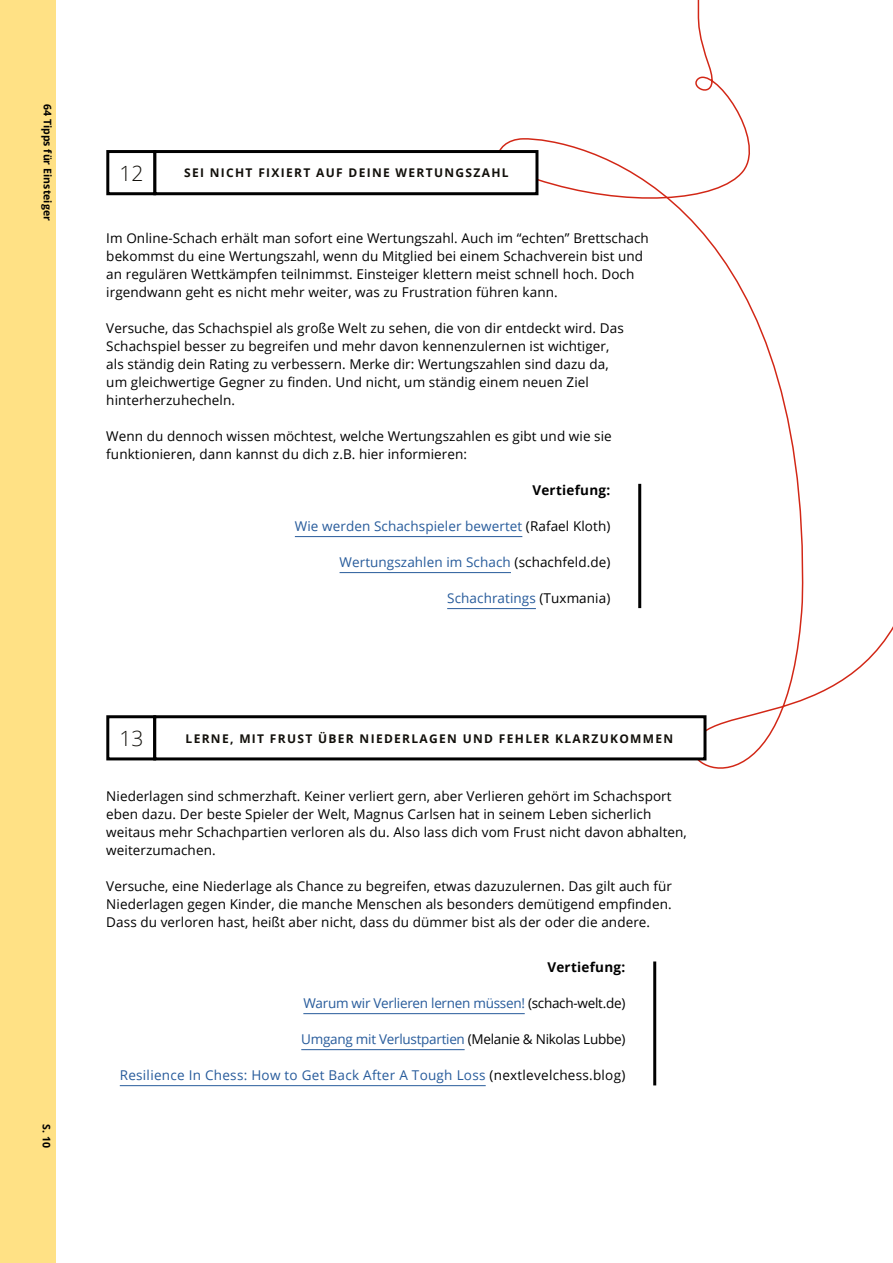
<style>
.page{position:relative;width:893px;height:1263px;background:#fff}
.page>*{position:absolute;margin:0;border:0;box-sizing:border-box;transform-origin:0 0}
.t1{font:300 21px "Open Sans";color:#12100b}
.t2{font:13.5px/18px "Open Sans";letter-spacing:.005em;color:#000}
.t3{font:13.5px "Open Sans";letter-spacing:.005em;color:#275b9b}
.t4{font:13.5px "Open Sans";letter-spacing:-.02em;color:#275b9b}
.t5{font:700 13.5px "Open Sans";letter-spacing:.02em;color:#000}
.t6{font:700 12px "Open Sans";letter-spacing:.11em;color:#12100b}
.t7{font:700 10.5px "Open Sans";letter-spacing:.005em;color:#000}
.s1{color:#000}
</style>
<div class="page">
<div style="left:0;top:0;width:55px;height:1263px;background:#ffe185"></div>
<svg style="left:483px;top:138px;width:410px;height:631px"></svg>
<svg style="left:534px;top:0;width:236px;height:208px"></svg>
<div style="left:155px;top:152px;width:382px;height:42px;background:#fff"></div>
<div style="left:153px;top:150px;width:385px;height:45px;border:3px solid #000"></div>
<hr style="left:638px;top:484px;width:3px;height:124px;background:#000">
<hr style="left:653px;top:961px;width:3px;height:124px;background:#000">
<div style="left:106px;top:150px;width:50px;height:45px;border:3px solid #000"></div>
<div style="left:106px;top:715px;width:50px;height:45px;border:3px solid #000"></div>
<div style="left:155px;top:717px;width:550px;height:42px;background:#fff"></div>
<div style="left:153px;top:715px;width:553px;height:45px;border:3px solid #000"></div>
<hr style="left:303px;top:1013px;width:222px;height:1px;background:#275b9b">
<hr style="left:301px;top:1049px;width:164px;height:1px;background:#275b9b">
<hr style="left:120px;top:1085px;width:366px;height:1px;background:#275b9b">
<hr style="left:295px;top:536px;width:227px;height:1px;background:#275b9b">
<hr style="left:340px;top:572px;width:171px;height:1px;background:#275b9b">
<hr style="left:447px;top:608px;width:89px;height:1px;background:#275b9b">
<p class="t7" style="left:55px;top:104px;width:119px;rotate:90deg">64 Tipps für Einsteiger</p>
<p class="t7" style="left:54px;top:1124px;width:25px;rotate:90deg">S. 10</p>
<h1 class="t1" style="left:120px;top:159px;width:25px">12</h1>
<p class="t6" style="left:184px;top:164px;width:326px">SEI NICHT FIXIERT AUF DEINE WERTUNGSZAHL</p>
<p class="t2" style="left:106px;top:229px;width:544px">Im Online-Schach erhält man sofort eine Wertungszahl. Auch im “echten” Brettschach bekommst du eine Wertungszahl, wenn du Mitglied bei einem Schachverein bist und an regulären Wettkämpfen teilnimmst. Einsteiger klettern meist schnell hoch. Doch irgendwann geht es nicht mehr weiter, was zu Frustration führen kann.</p>
<p class="t2" style="left:106px;top:319px;width:519px">Versuche, das Schachspiel als große Welt zu sehen, die von dir entdeckt wird. Das Schachspiel besser zu begreifen und mehr davon kennenzulernen ist wichtiger, als ständig dein Rating zu verbessern. Merke dir: Wertungszahlen sind dazu da, um gleichwertige Gegner zu finden. Und nicht, um ständig einem neuen Ziel hinterherzuhecheln.</p>
<p class="t2" style="left:106px;top:427px;width:507px">Wenn du dennoch wissen möchtest, welche Wertungszahlen es gibt und wie sie funktionieren, dann kannst du dich z.B. hier informieren:</p>
<p class="t5" style="left:532px;top:481px;width:79px">Vertiefung:</p>
<p class="t3" style="left:295px;top:517px;width:317px">Wie werden Schachspieler bewertet <span class="s1">(Rafael Kloth)</span></p>
<p class="t3" style="left:340px;top:553px;width:272px">Wertungszahlen im Schach <span class="s1">(schachfeld.de)</span></p>
<p class="t3" style="left:447px;top:589px;width:165px">Schachratings <span class="s1">(Tuxmania)</span></p>
<h1 class="t1" style="left:120px;top:724px;width:25px">13</h1>
<p class="t6" style="left:186px;top:730px;width:489px">LERNE, MIT FRUST ÜBER NIEDERLAGEN UND FEHLER KLARZUKOMMEN</p>
<p class="t2" style="left:106px;top:787px;width:582px">Niederlagen sind schmerzhaft. Keiner verliert gern, aber Verlieren gehört im Schachsport eben dazu. Der beste Spieler der Welt, Magnus Carlsen hat in seinem Leben sicherlich weitaus mehr Schachpartien verloren als du. Also lass dich vom Frust nicht davon abhalten, weiterzumachen.</p>
<p class="t2" style="left:106px;top:877px;width:567px;text-align:justify">Versuche, eine Niederlage als Chance zu begreifen, etwas dazuzulernen. Das gilt auch für Niederlagen gegen Kinder, die manche Menschen als besonders demütigend empfinden.<br>Dass du verloren hast, heißt aber nicht, dass du dümmer bist als der oder die andere.</p>
<p class="t5" style="left:547px;top:958px;width:79px">Vertiefung:</p>
<p class="t4" style="left:303px;top:994px;width:323px">Warum wir Verlieren lernen müssen! <span class="s1">(schach-welt.de)</span></p>
<p class="t4" style="left:301px;top:1030px;width:326px">Umgang mit Verlustpartien <span class="s1">(Melanie &amp; Nikolas Lubbe)</span></p>
<p class="t3" style="left:120px;top:1066px;width:507px">Resilience In Chess: How to Get Back After A Tough Loss <span class="s1">(nextlevelchess.blog)</span></p>
</div>
